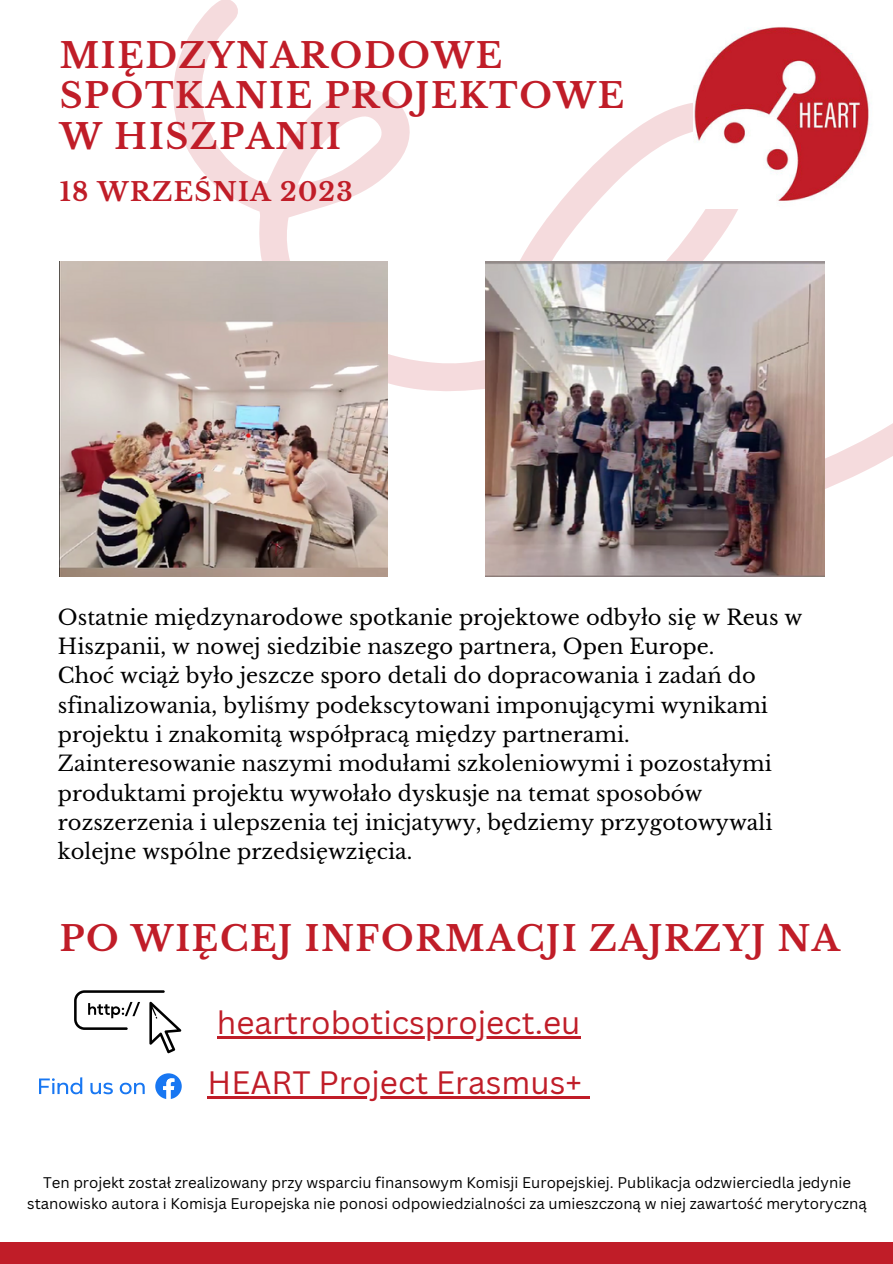
<style>
.page{position:relative;width:893px;height:1264px;background:#fff}
.page>*{position:absolute;margin:0;border:0;box-sizing:border-box;transform-origin:0 0}
.t1{font:700 34.5px/40.5px "Libre Baskerville";letter-spacing:.05em;color:#c01d28}
.t2{font:31.5px "Canva Sans";color:#c01d28}
.t3{font:700 25.5px "Libre Baskerville";letter-spacing:.05em;color:#c01d28}
.t4{font:21px/29.2px "Libre Baskerville";color:#000}
.t5{font:15px/20.2px "Canva Sans";color:#000;text-align:center}
</style>
<div class="page">
<svg style="left:78px;top:0;width:814px;height:577px"></svg>
<div style="left:0;top:1241px;width:892px;height:22px;background:#c01d28"></div>
<img style="left:693px;top:21px;width:187px;height:187px">
<img style="left:485px;top:262px;width:339px;height:315px">
<img style="left:60px;top:262px;width:327px;height:315px">
<svg style="left:74px;top:990px;width:107px;height:63px"></svg>
<svg style="left:155px;top:1073px;width:27px;height:26px"></svg>
<svg style="left:39px;top:1077px;width:43px;height:17px"></svg>
<svg style="left:90px;top:1082px;width:23px;height:12px"></svg>
<svg style="left:120px;top:1082px;width:25px;height:12px"></svg>
<hr style="left:217px;top:1036px;width:363px;height:2px;background:#c01d28">
<hr style="left:208px;top:1096px;width:374px;height:2px;background:#c01d28">
<svg style="left:582px;top:1096px;width:7px;height:2px"></svg>
<p class="t1" style="left:60px;top:35px;width:566px">MIĘDZYNARODOWE<br>SPOTKANIE PROJEKTOWE<br>W HISZPANII</p>
<p class="t3" style="left:60px;top:176px;width:294px">18 WRZEŚNIA 2023</p>
<h4 class="t4" style="left:58px;top:603px;width:746px">Ostatnie międzynarodowe spotkanie projektowe odbyło się w Reus w Hiszpanii, w nowej siedzibie naszego partnera, Open Europe.<br>Choć wciąż było jeszcze sporo detali do dopracowania i zadań do sfinalizowania, byliśmy podekscytowani imponującymi wynikami projektu i znakomitą współpracą między partnerami.<br>Zainteresowanie naszymi modułami szkoleniowymi i pozostałymi produktami projektu wywołało dyskusje na temat sposobów rozszerzenia i ulepszenia tej inicjatywy, będziemy przygotowywali kolejne wspólne przedsięwzięcia.</h4>
<h1 class="t1" style="left:60px;top:918px;width:781px">PO WIĘCEJ INFORMACJI ZAJRZYJ NA</h1>
<p class="t2" style="left:217px;top:1000px;width:365px">heartroboticsproject.eu</p>
<p class="t2" style="left:208px;top:1060px;width:375px">HEART Project Erasmus+</p>
<p class="t5" style="left:27px;top:1172px;width:841px">Ten projekt został zrealizowany przy wsparciu finansowym Komisji Europejskiej. Publikacja odzwierciedla jedynie stanowisko autora i Komisja Europejska nie ponosi odpowiedzialności za umieszczoną w niej zawartość merytoryczną</p>
</div>
